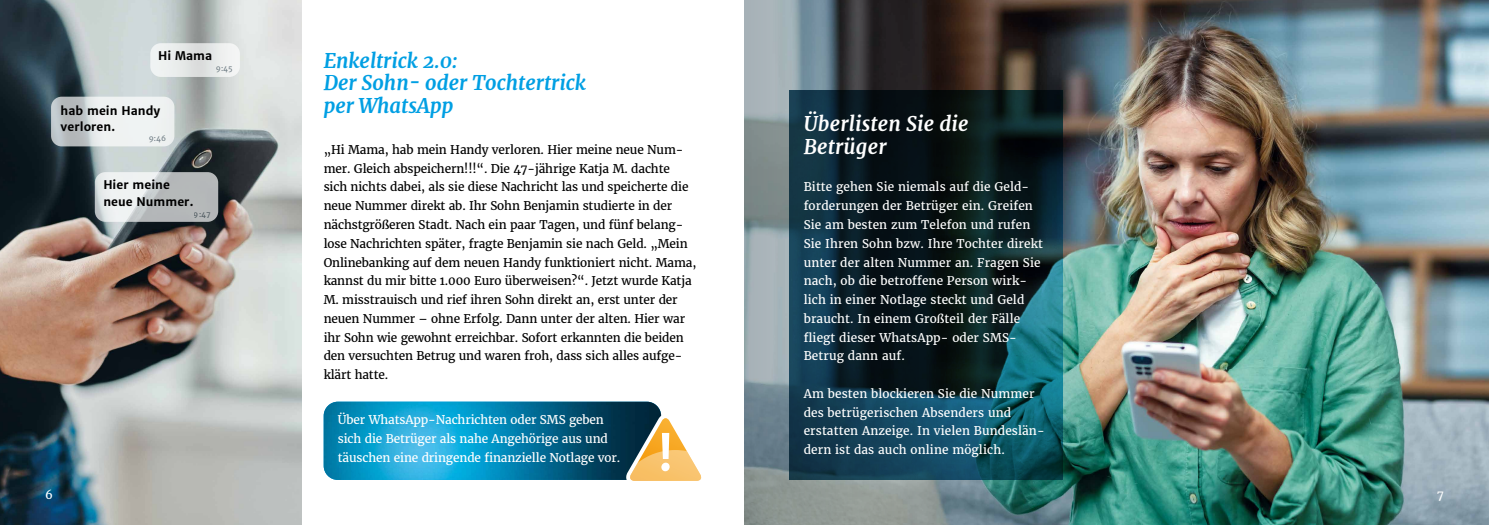
<style>
.page{position:relative;width:1489px;height:525px;background:#fff}
.page>*{position:absolute;margin:0;border:0;box-sizing:border-box;transform-origin:0 0}
.t1{font:italic 700 20px/22.5px "Merriweather";color:#009fe3}
.t2{font:italic 700 20px/22.5px "Merriweather";letter-spacing:.01em;color:#fff}
.t3{font:11.88px/18.8px "Merriweather";letter-spacing:-.01em;color:#000}
.t4{font:11.88px/18.8px "Merriweather";letter-spacing:.01em;color:#fff}
.t5{font:11.88px/18.8px "Merriweather";letter-spacing:-.01em;color:#fff}
.t6{font:700 11.88px/16.2px "Merriweather Sans";color:#000}
.t7{font:7.5px "Merriweather Sans";color:#717e86}
</style>
<div class="page">
<img style="left:1120px;top:0;width:368px;height:524px">
<img style="left:324px;top:401px;width:337px;height:78px">
<svg style="left:625px;top:414px;width:77px;height:67px"></svg>
<img style="left:744px;top:0;width:376px;height:524px">
<img style="left:789px;top:90px;width:273px;height:389px">
<img style="left:0;top:0;width:301px;height:524px">
<svg style="left:150px;top:43px;width:90px;height:34px;fill:#e9edec"></svg>
<svg style="left:51px;top:97px;width:123px;height:49px;fill:#eff1f1"></svg>
<svg style="left:95px;top:172px;width:123px;height:50px;fill:#b6b9ba"></svg>
<p class="t6" style="left:158px;top:48px;width:55px">Hi Mama</p>
<p class="t6" style="left:61px;top:103px;width:101px">hab mein Handy verloren.</p>
<p class="t7" style="left:149px;top:133px;width:19px">9:46</p>
<p class="t6" style="left:103px;top:177px;width:92px">Hier meine neue Nummer.</p>
<p class="t7" style="left:216px;top:64px;width:18px">9:45</p>
<p class="t7" style="left:194px;top:209px;width:18px">9:47</p>
<h1 class="t1" style="left:324px;top:49px;width:264px">Enkeltrick 2.0:<br>Der Sohn- oder Tochtertrick per WhatsApp</h1>
<p class="t3" style="left:324px;top:140px;width:374px">„Hi Mama, hab mein Handy verloren. Hier meine neue Num&shy;mer. Gleich abspeichern!!!“. Die 47-jährige Katja M. dachte sich nichts dabei, als sie diese Nachricht las und speicherte die neue Nummer direkt ab. Ihr Sohn Benjamin studierte in der nächstgrößeren Stadt. Nach ein paar Tagen, und fünf belang&shy;lose Nachrichten später, fragte Benjamin sie nach Geld. „Mein Onlinebanking auf dem neuen Handy funktioniert nicht. Mama, kannst du mir bitte 1.000 Euro überweisen?“. Jetzt wurde Katja M. misstrauisch und rief ihren Sohn direkt an, erst unter der neuen Nummer – ohne Erfolg. Dann unter der alten. Hier war ihr Sohn wie gewohnt erreichbar. Sofort erkannten die beiden den versuchten Betrug und waren froh, dass sich alles aufge&shy;klärt hatte.</p>
<p class="t5" style="left:338px;top:410px;width:284px">Über WhatsApp-Nachrichten oder SMS geben sich die Betrüger als nahe Angehörige aus und täuschen eine dringende finanzielle Notlage vor.</p>
<h1 class="t2" style="left:803px;top:113px;width:166px">Überlisten Sie die<br>Betrüger</h1>
<p class="t4" style="left:803px;top:178px;width:241px">Bitte gehen Sie niemals auf die Geld&shy;forderungen der Betrüger ein. Greifen Sie am besten zum Telefon und rufen Sie Ihren Sohn bzw. Ihre Tochter direkt unter der alten Nummer an. Fragen Sie nach, ob die betroffene Person wirk&shy;lich in einer Notlage steckt und Geld braucht. In einem Großteil der Fälle fliegt dieser WhatsApp- oder SMS-Betrug dann auf.</p>
<p class="t4" style="left:803px;top:384px;width:242px">Am besten blockieren Sie die Nummer des betrügerischen Absenders und erstatten Anzeige. In vielen Bundeslän&shy;dern ist das auch online möglich.</p>
<p class="t4" style="left:45px;top:485px;width:9px">6</p>
<p class="t4" style="left:1436px;top:485px;width:8px">7</p>
</div>
